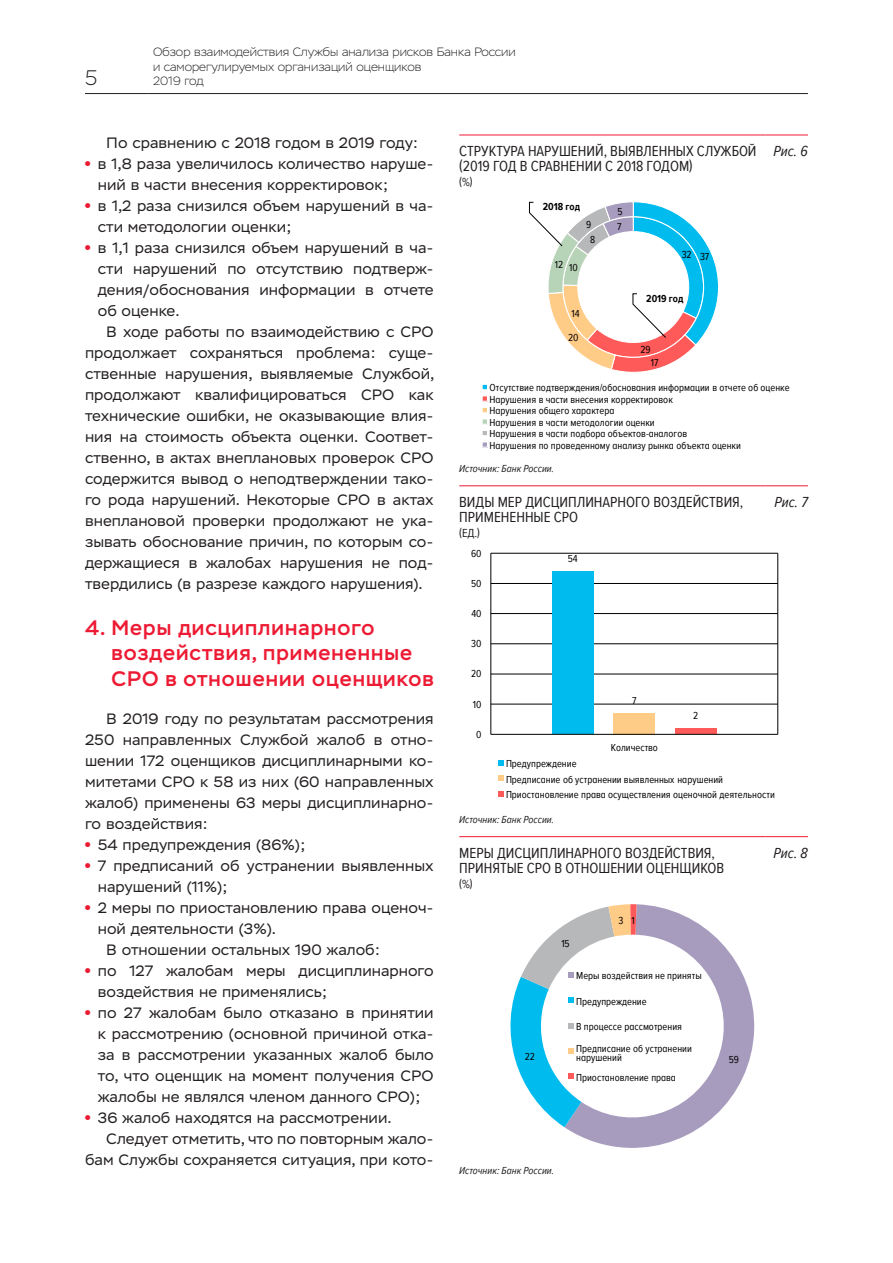
<style>
.page{position:relative;width:893px;height:1263px;background:#fff}
.page>*{position:absolute;margin:0;border:0;box-sizing:border-box;transform-origin:0 0}
.Раздел{font:500 21px/25.2px "Stem";letter-spacing:.05em;color:#ed1a33}
.t1{font:200 21px "Stem";color:#231f20}
.Текст{font:15px/21px "Stem Text";color:#231f20}
.Рисунок_заголовок{font:15px/15px "Proxima Nova A Cond";color:#231f20}
.Рисунок{font:italic 15px "Proxima Nova A Cond";color:#231f20}
.t2{font:200 12px/14.4px "Stem";color:#231f20}
.Рисунок_подзаголовок{font:12px "Proxima Nova A Cond";color:#231f20}
.t3{font:10.5px/11.6px "Proxima Nova A Cond";color:#000}
.Рисунок_сноска{font:italic 10.5px "Proxima Nova A Cond";color:#231f20}
.t4{font:700 10.5px "Proxima Nova A Cond";letter-spacing:-.005em;color:#000}
.s1{font-family:"Helios";font-weight:700;color:#ed1a33}
</style>
<div class="page">
<hr style="left:85px;top:93px;width:64px;height:1px;background:#231f20">
<hr style="left:149px;top:93px;width:659px;height:1px;background:#231f20">
<svg style="left:482px;top:384px;width:5px;height:6px"></svg>
<div style="left:482px;top:395px;width:6px;height:7px;border:1px solid #fff"></div>
<svg style="left:482px;top:408px;width:5px;height:5px"></svg>
<div style="left:482px;top:418px;width:6px;height:7px;border:1px solid #fff"></div>
<svg style="left:482px;top:431px;width:5px;height:4px"></svg>
<div style="left:482px;top:441px;width:6px;height:7px;border:1px solid #fff"></div>
<svg style="left:529px;top:201px;width:190px;height:171px"></svg>
<hr style="left:459px;top:135px;width:306px;height:1px;background:#ed1a33">
<hr style="left:765px;top:135px;width:43px;height:1px;background:#ed1a33">
<hr style="left:491px;top:704px;width:287px;height:1px;background:#000">
<hr style="left:491px;top:674px;width:287px;height:1px;background:#000">
<hr style="left:491px;top:643px;width:287px;height:1px;background:#000">
<hr style="left:491px;top:613px;width:287px;height:1px;background:#000">
<hr style="left:491px;top:583px;width:287px;height:1px;background:#000">
<hr style="left:491px;top:553px;width:287px;height:1px;background:#000">
<hr style="left:491px;top:553px;width:1px;height:181px;background:#000">
<hr style="left:777px;top:553px;width:1px;height:181px;background:#000">
<div style="left:552px;top:571px;width:41px;height:163px;background:#0be"></div>
<div style="left:614px;top:713px;width:41px;height:21px;background:#fc8"></div>
<div style="left:675px;top:728px;width:41px;height:6px;background:#ff5a5a"></div>
<hr style="left:491px;top:734px;width:287px;height:1px;background:#000">
<svg style="left:498px;top:760px;width:6px;height:5px"></svg>
<svg style="left:498px;top:776px;width:6px;height:5px"></svg>
<svg style="left:498px;top:791px;width:6px;height:5px"></svg>
<hr style="left:459px;top:486px;width:306px;height:1px;background:#ed1a33">
<hr style="left:765px;top:486px;width:43px;height:1px;background:#ed1a33">
<hr style="left:459px;top:836px;width:306px;height:1px;background:#ed1a33">
<hr style="left:765px;top:836px;width:43px;height:1px;background:#ed1a33">
<svg style="left:564px;top:904px;width:191px;height:244px"></svg>
<svg style="left:510px;top:904px;width:127px;height:223px"></svg>
<h1 class="t1" style="left:85px;top:66px;width:14px">5</h1>
<p class="t2" style="left:153px;top:45px;width:364px">Обзор взаимодействия Службы анализа рисков Банка России и саморегулируемых организаций оценщиков<br>2019 год</p>
<p class="Текст" style="left:106px;top:132px;width:314px">По сравнению с 2018 годом в 2019 году:</p>
<p class="Текст" style="left:98px;top:153px;width:337px;text-indent:-13px"><span class="s1">•</span> в 1,8 раза увеличилось количество наруше&shy;ний в части внесения корректировок;</p>
<p class="Текст" style="left:98px;top:195px;width:337px;text-indent:-13px"><span class="s1">•</span> в 1,2 раза снизился объем нарушений в ча&shy;сти методологии оценки;</p>
<p class="Текст" style="left:98px;top:237px;width:337px;text-align:justify;text-indent:-13px"><span class="s1">•</span> в 1,1 раза снизился объем нарушений в ча&shy;сти нарушений по отсутствию подтверж&shy;дения/обоснования информации в отчете об оценке.</p>
<p class="Текст" style="left:85px;top:321px;width:351px;text-align:justify;text-indent:21px">В ходе работы по взаимодействию с СРО продолжает сохраняться проблема: суще&shy;ственные нарушения, выявляемые Службой, продолжают квалифицироваться СРО как технические ошибки, не оказывающие влия&shy;ния на стоимость объекта оценки. Соответ&shy;ственно, в актах внеплановых проверок СРО содержится вывод о неподтверждении тако&shy;го рода нарушений. Некоторые СРО в актах внеплановой проверки продолжают не ука&shy;зывать обоснование причин, по которым со&shy;держащиеся в жалобах нарушения не под&shy;твердились (в разрезе каждого нарушения).</p>
<p class="Раздел" style="left:111px;top:615px;width:324px;text-indent:-26px">4. Меры дисциплинарного воздействия, примененные<br>СРО в отношении оценщиков</p>
<p class="Текст" style="left:85px;top:708px;width:350px;text-align:justify;text-indent:21px">В 2019 году по результатам рассмотрения 250 направленных Службой жалоб в отно&shy;шении 172 оценщиков дисциплинарными ко&shy;митетами СРО к 58 из них (60 направленных жалоб) применены 63 меры дисциплинарно&shy;го воздействия:</p>
<p class="Текст" style="left:85px;top:834px;width:222px"><span class="s1">•</span> 54 предупреждения (86%);</p>
<p class="Текст" style="left:98px;top:855px;width:337px;text-indent:-13px"><span class="s1">•</span> 7 предписаний об устранении выявленных нарушений (11%);</p>
<p class="Текст" style="left:98px;top:897px;width:337px;text-indent:-13px"><span class="s1">•</span> 2 меры по приостановлению права оценоч&shy;ной деятельности (3%).</p>
<p class="Текст" style="left:106px;top:939px;width:275px">В отношении остальных 190 жалоб:</p>
<p class="Текст" style="left:98px;top:960px;width:337px;text-indent:-13px"><span class="s1">•</span> по 127 жалобам меры дисциплинарного воздействия не применялись;</p>
<p class="Текст" style="left:98px;top:1002px;width:337px;text-align:justify;text-indent:-13px"><span class="s1">•</span> по 27 жалобам было отказано в принятии к рассмотрению (основной причиной отка&shy;за в рассмотрении указанных жалоб было то, что оценщик на момент получения СРО жалобы не являлся членом данного СРО);</p>
<p class="Текст" style="left:85px;top:1107px;width:308px"><span class="s1">•</span> 36 жалоб находятся на рассмотрении.</p>
<p class="Текст" style="left:85px;top:1128px;width:350px;text-align:right">Следует отметить, что по повторным жало&shy;бам Службы сохраняется ситуация, при кото-</p>
<p class="Рисунок_заголовок" style="left:459px;top:143px;width:299px">СТРУКТУРА НАРУШЕНИЙ, ВЫЯВЛЕННЫХ СЛУЖБОЙ (2019 ГОД В СРАВНЕНИИ С 2018 ГОДОМ)</p>
<p class="Рисунок_подзаголовок" style="left:459px;top:174px;width:15px">(%)</p>
<p class="t4" style="left:543px;top:199px;width:39px">2018 год</p>
<p class="t3" style="left:586px;top:218px;width:7px">9</p>
<p class="t3" style="left:555px;top:258px;width:10px">12</p>
<p class="t3" style="left:569px;top:262px;width:10px">10</p>
<p class="t3" style="left:590px;top:233px;width:7px">8</p>
<p class="t3" style="left:572px;top:307px;width:10px">14</p>
<p class="t3" style="left:568px;top:331px;width:12px">20</p>
<p class="t3" style="left:618px;top:205px;width:7px">5</p>
<p class="t3" style="left:617px;top:220px;width:6px">7</p>
<p class="t3" style="left:682px;top:248px;width:11px">32</p>
<p class="t3" style="left:700px;top:250px;width:11px">37</p>
<p class="t4" style="left:646px;top:290px;width:39px">2019 год</p>
<p class="t3" style="left:640px;top:343px;width:12px">29</p>
<p class="t3" style="left:651px;top:356px;width:9px">17</p>
<p class="Рисунок" style="left:773px;top:140px;width:36px">Рис. 6</p>
<p class="t3" style="left:490px;top:382px;width:301px">Отсутствие подтверждения/обоснования информации в отчете об оценке Нарушения в части внесения корректировок<br>Нарушения общего характера<br>Нарушения в части методологии оценки<br>Нарушения в части подбора объектов-аналогов<br>Нарушения по проведенному анализу рынка объекта оценки</p>
<p class="Рисунок_сноска" style="left:459px;top:461px;width:96px">Источник: Банк России.</p>
<p class="Рисунок_заголовок" style="left:459px;top:494px;width:286px">ВИДЫ МЕР ДИСЦИПЛИНАРНОГО ВОЗДЕЙСТВИЯ,<br>ПРИМЕНЕННЫЕ СРО</p>
<p class="Рисунок_подзаголовок" style="left:459px;top:524px;width:22px">(ЕД.)</p>
<p class="t3" style="left:471px;top:547px;width:12px">60</p>
<p class="t3" style="left:471px;top:577px;width:12px">50</p>
<p class="t3" style="left:471px;top:607px;width:12px">40</p>
<p class="t3" style="left:471px;top:637px;width:12px">30</p>
<p class="t3" style="left:471px;top:668px;width:12px">20</p>
<p class="t3" style="left:473px;top:698px;width:10px">10</p>
<p class="t3" style="left:476px;top:728px;width:7px">0</p>
<p class="t3" style="left:568px;top:553px;width:11px">54</p>
<p class="t3" style="left:632px;top:695px;width:6px">7</p>
<p class="t3" style="left:693px;top:710px;width:7px">2</p>
<p class="Рисунок" style="left:775px;top:491px;width:35px">Рис. 7</p>
<p class="t3" style="left:611px;top:742px;width:49px">Количество</p>
<p class="t3" style="left:506px;top:756px;width:270px;line-height:15.5px">Предупреждение<br>Предписание об устранении выявленных нарушений<br>Приостановление права осуществления оценочной деятельности</p>
<p class="Рисунок_сноска" style="left:459px;top:811px;width:96px">Источник: Банк России.</p>
<p class="Рисунок_заголовок" style="left:459px;top:845px;width:266px">МЕРЫ ДИСЦИПЛИНАРНОГО ВОЗДЕЙСТВИЯ,<br>ПРИНЯТЫЕ СРО В ОТНОШЕНИИ ОЦЕНЩИКОВ</p>
<p class="Рисунок_подзаголовок" style="left:459px;top:875px;width:15px">(%)</p>
<p class="t3" style="left:525px;top:1050px;width:12px">22</p>
<p class="t3" style="left:561px;top:937px;width:10px">15</p>
<p class="t3" style="left:618px;top:914px;width:18px">3 1</p>
<p class="t3" style="left:576px;top:969px;width:127px">Меры воздействия не приняты</p>
<p class="t3" style="left:576px;top:995px;width:72px">Предупреждение</p>
<p class="t3" style="left:576px;top:1015px;width:117px;line-height:21.6px">В процессе рассмотрения<br>Предписание об устранении</p>
<p class="t3" style="left:576px;top:1046px;width:101px;line-height:20.2px">нарушений<br>Приостановление права</p>
<p class="t3" style="left:729px;top:1053px;width:12px">59</p>
<p class="Рисунок_сноска" style="left:459px;top:1162px;width:96px">Источник: Банк России.</p>
<p class="Рисунок" style="left:774px;top:842px;width:36px">Рис. 8</p>
</div>
